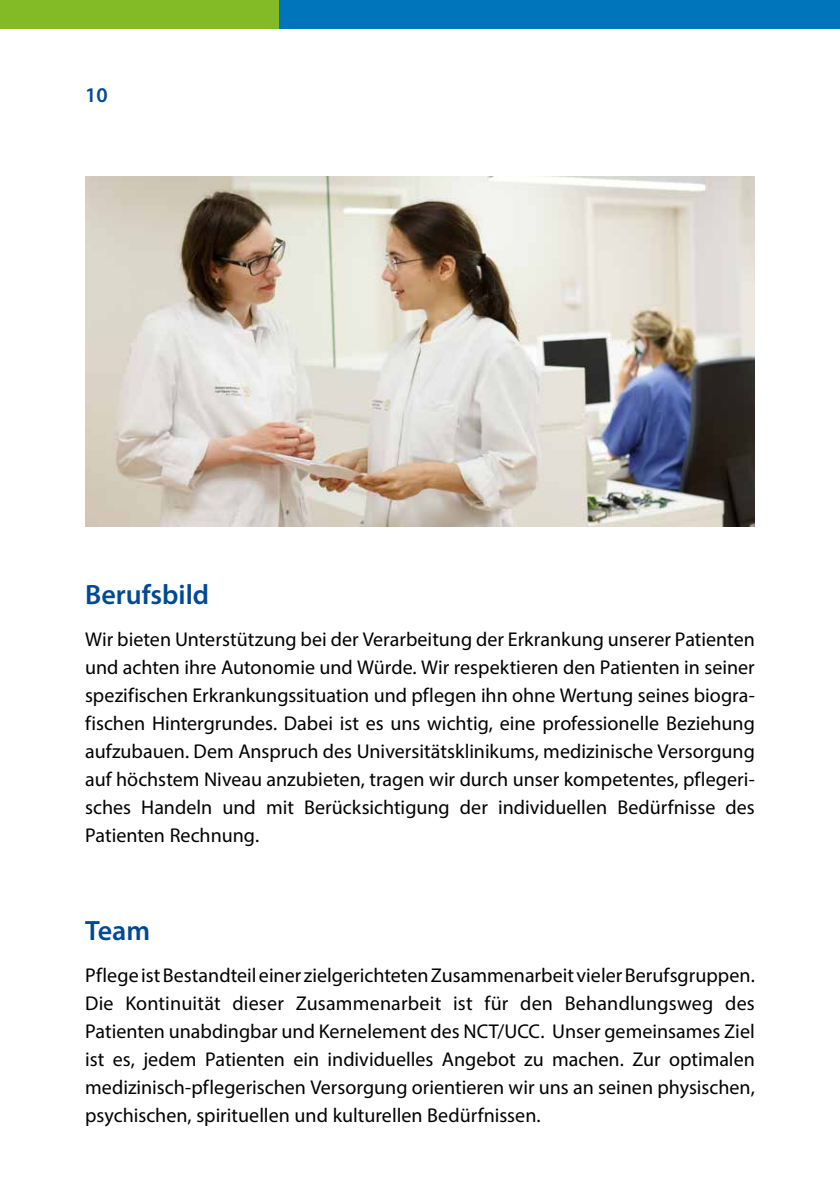
<style>
.page{position:relative;width:840px;height:1191px;background:#fff}
.page>*{position:absolute;margin:0;border:0;box-sizing:border-box;transform-origin:0 0}
.t1{font:600 28px "Myriad Pro";color:#004994}
.t2{font:600 21px "Myriad Pro";color:#004994}
.t3{font:20px/28px "Myriad Pro";color:#000;text-align:justify}
</style>
<div class="page">
<img style="left:85px;top:176px;width:669px;height:350px">
<div style="left:0;top:0;width:279px;height:28px;background:#83bb26"></div>
<svg style="left:839px;top:0;width:1px;height:28px"></svg>
<div style="left:279px;top:0;width:560px;height:28px;background:#0075bc"></div>
<p class="t2" style="left:85px;top:83px;width:24px">10</p>
<h1 class="t1" style="left:85px;top:579px;width:126px">Berufsbild</h1>
<p class="t3" style="left:85px;top:625px;width:671px">Wir bieten Unterstützung bei der Verarbeitung der Erkrankung unserer Patienten und achten ihre Autonomie und Würde. Wir respektieren den Patienten in seiner spezifischen Erkrankungssituation und pflegen ihn ohne Wertung seines biogra&shy;fischen Hintergrundes. Dabei ist es uns wichtig, eine professionelle Beziehung aufzubauen. Dem Anspruch des Universitätsklinikums, medizinische Versorgung auf höchstem Niveau anzubieten, tragen wir durch unser kompetentes, pflegeri&shy;sches Handeln und mit Berücksichtigung der individuellen Bedürfnisse des Patienten Rechnung.</p>
<h1 class="t1" style="left:85px;top:915px;width:66px">Team</h1>
<p class="t3" style="left:85px;top:961px;width:671px">Pflege ist Bestandteil einer zielgerichteten Zusammenarbeit vieler Berufsgruppen.<br>Die Kontinuität dieser Zusammenarbeit ist für den Behandlungsweg des Patienten unabdingbar und Kernelement des NCT/UCC. Unser gemeinsames Ziel ist es, jedem Patienten ein individuelles Angebot zu machen. Zur optimalen medizinisch-pflegerischen Versorgung orientieren wir uns an seinen physischen, psychischen, spirituellen und kulturellen Bedürfnissen.</p>
</div>
